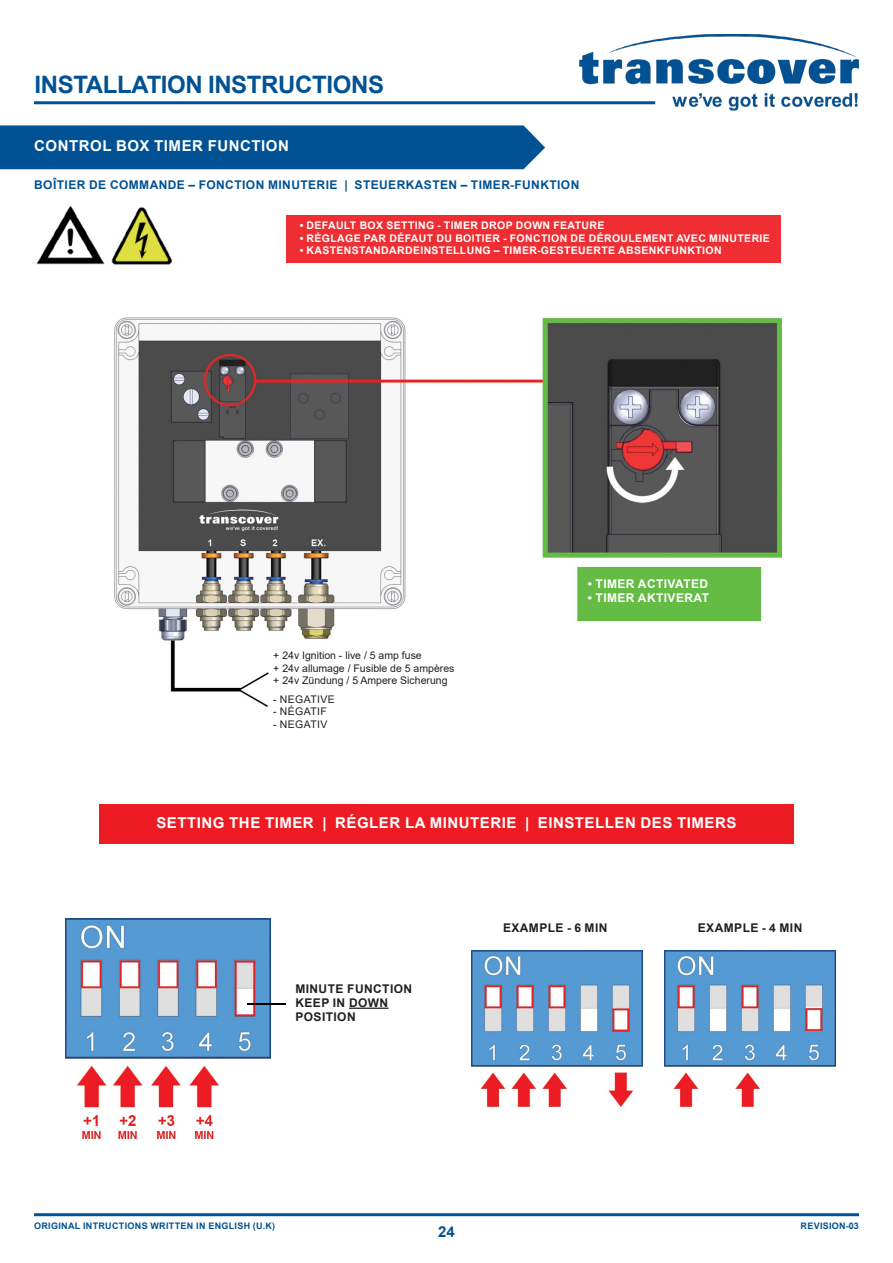
<style>
.page{position:relative;width:893px;height:1263px;background:#fff}
.page>*{position:absolute;margin:0;border:0;box-sizing:border-box;transform-origin:0 0}
.t1{font:700 24px "Arial";letter-spacing:-.015em;color:#015294}
.t2{font:700 15px "Arial";letter-spacing:.035em;color:#fff}
.t3{font:700 15px "Arial";color:#015294}
.t4{font:700 12px "Arial";letter-spacing:.035em;color:#015294}
.t5{font:700 12px "Arial";letter-spacing:.035em;color:#231f20}
.t6{font:700 12px "Arial";letter-spacing:.035em;color:#fff}
.t7{font:700 10.5px "Arial";letter-spacing:.035em;color:#fff}
.t8{font:10.5px "Arial";color:#231f20}
.t9{font:10.5px "Arial";letter-spacing:.035em;color:#231f20}
.t10{font:700 9px "Arial";letter-spacing:.035em;color:#015294}
</style>
<div class="page">
<img style="left:578px;top:34px;width:281px;height:77px">
<hr style="left:34px;top:101px;width:621px;height:3px;background:#015294">
<hr style="left:34px;top:1213px;width:825px;height:3px;background:#015294">
<div style="left:0;top:125px;width:545px;height:44px;background:#015294"></div>
<div style="left:286px;top:215px;width:494px;height:48px;background:#ee2e32"></div>
<img style="left:114px;top:317px;width:668px;height:389px">
<img style="left:36px;top:206px;width:136px;height:59px">
<hr style="left:349px;top:1007px;width:40px;height:2px;background:#231f20">
<div style="left:99px;top:805px;width:694px;height:38px;background:#ed1c24"></div>
<img style="left:65px;top:918px;width:206px;height:220px">
<img style="left:247px;top:1003px;width:39px;height:1px">
<img style="left:472px;top:950px;width:170px;height:156px">
<img style="left:665px;top:950px;width:170px;height:156px">
<h1 class="t1" style="left:34px;top:67px;width:351px">INSTALLATION INSTRUCTIONS</h1>
<p class="t2" style="left:34px;top:136px;width:256px">CONTROL BOX TIMER FUNCTION</p>
<p class="t4" style="left:34px;top:176px;width:547px">BOÎTIER DE COMMANDE – FONCTION MINUTERIE | STEUERKASTEN – TIMER-FUNKTION</p>
<p class="t7" style="left:300px;top:218px;width:306px">• DEFAULT BOX SETTING - TIMER DROP DOWN FEATURE</p>
<p class="t7" style="left:300px;top:231px;width:472px">• RÉGLAGE PAR DÉFAUT DU BOITIER - FONCTION DE DÉROULEMENT AVEC MINUTERIE</p>
<p class="t7" style="left:300px;top:243px;width:423px">• KASTENSTANDARDEINSTELLUNG – TIMER-GESTEUERTE ABSENKFUNKTION</p>
<p class="t8" style="left:273px;top:648px;width:150px">+ 24v Ignition - live / 5 amp fuse</p>
<p class="t8" style="left:273px;top:661px;width:183px">+ 24v allumage / Fusible de 5 ampères</p>
<p class="t8" style="left:273px;top:673px;width:176px">+ 24v Zündung / 5 Ampere Sicherung</p>
<p class="t9" style="left:273px;top:692px;width:63px">- NEGATIVE</p>
<p class="t9" style="left:273px;top:704px;width:55px">- NÉGATIF</p>
<p class="t9" style="left:273px;top:717px;width:56px">- NEGATIV</p>
<p class="t6" style="left:588px;top:575px;width:122px">• TIMER ACTIVATED</p>
<p class="t6" style="left:588px;top:590px;width:123px">• TIMER AKTIVERAT</p>
<p class="t2" style="left:156px;top:812px;width:581px">SETTING THE TIMER | RÉGLER LA MINUTERIE | EINSTELLEN DES TIMERS</p>
<p class="t5" style="left:295px;top:980px;width:118px">MINUTE FUNCTION</p>
<p class="t5" style="left:295px;top:994px;width:94px">KEEP IN DOWN</p>
<p class="t5" style="left:295px;top:1009px;width:62px">POSITION</p>
<p class="t5" style="left:503px;top:919px;width:106px">EXAMPLE - 6 MIN</p>
<p class="t5" style="left:698px;top:919px;width:106px">EXAMPLE - 4 MIN</p>
<p class="t10" style="left:34px;top:1220px;width:242px">ORIGINAL INTRUCTIONS WRITTEN IN ENGLISH (U.K)</p>
<p class="t10" style="left:801px;top:1219px;width:60px">REVISION-03</p>
<h2 class="t3" style="left:438px;top:1221px;width:18px">24</h2>
</div>
